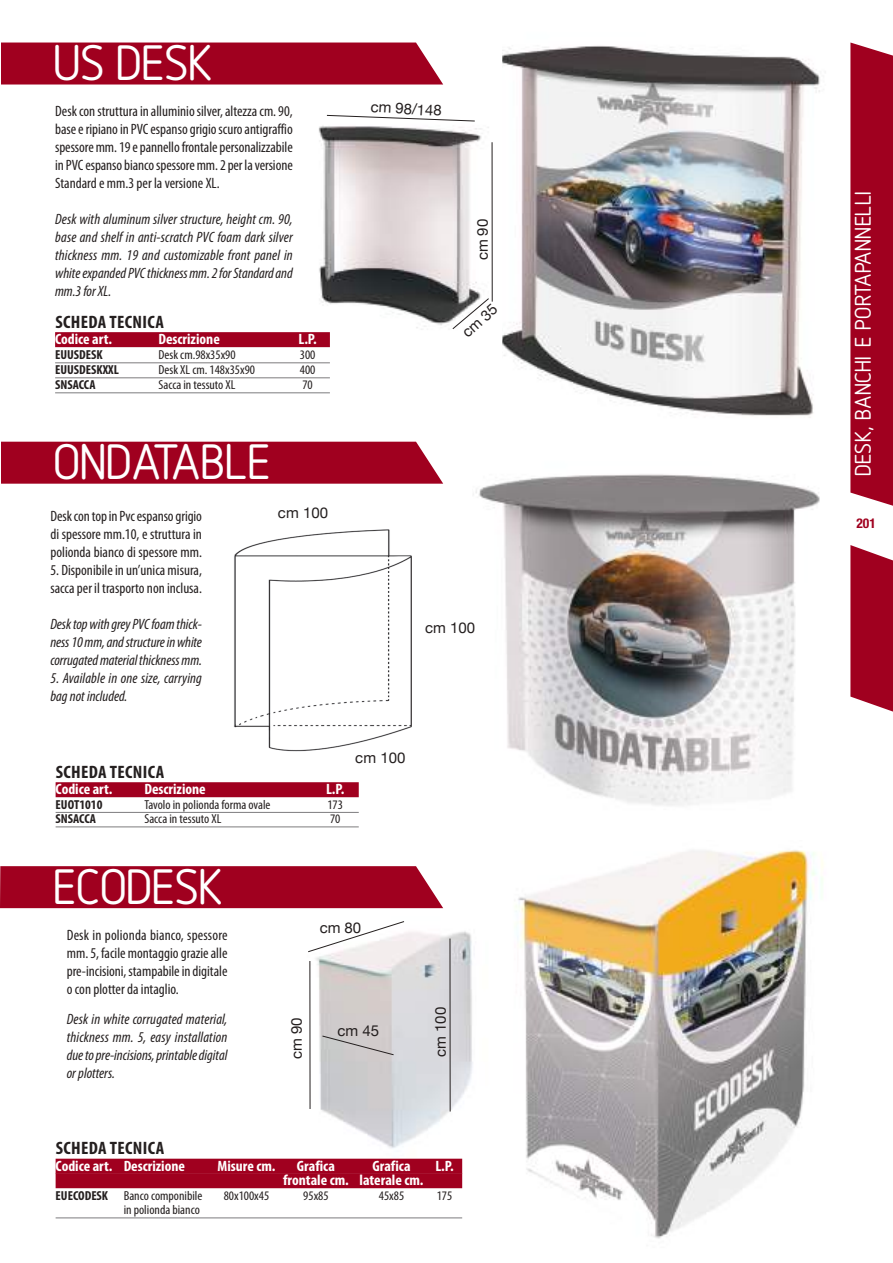
<style>
.page{position:relative;width:893px;height:1263px;background:#fff}
.page>*{position:absolute;margin:0;border:0;box-sizing:border-box;transform-origin:0 0}
.t1{font:49.5px "Netto";color:#fff}
.t2{font:22.5px "Netto";letter-spacing:.015em;color:#fff}
.t3{font:700 condensed 18px "Myriad Pro";letter-spacing:.02em;color:#241f1f}
.t4{font:condensed 15px/18px "Myriad Pro";color:#241f1f;text-align:justify}
.t5{font:italic condensed 15px/18px "Myriad Pro";letter-spacing:-.005em;color:#241f1f;text-align:justify}
.t6{font:700 condensed 15px "Myriad Pro";color:#fff}
.t7{font:15px "Helvetica Neue";letter-spacing:-.005em;color:#241f1f}
.t8{font:700 condensed 13.5px "Helvetica Neue";color:#a0001f}
.t9{font:condensed 13.05px "Myriad Pro";color:#241f1f}
.t10{font:700 condensed 13.05px "Myriad Pro";color:#241f1f}
.s1{font-weight:700}
</style>
<div class="page">
<img style="left:310px;top:931px;width:163px;height:218px">
<hr style="left:309px;top:961px;width:1px;height:148px;background:#241f1f">
<hr style="left:450px;top:938px;width:1px;height:173px;background:#241f1f">
<svg style="left:322px;top:1035px;width:72px;height:21px;background:#c5c2c2"></svg>
<svg style="left:308px;top:921px;width:97px;height:32px"></svg>
<img style="left:473px;top:474px;width:347px;height:332px">
<div style="left:1px;top:43px;width:442px;height:42px;background:#a0001f"></div>
<div style="left:1px;top:442px;width:442px;height:42px;background:#a0001f"></div>
<div style="left:0;top:866px;width:443px;height:42px;background:#a0001f"></div>
<div style="left:850px;top:43px;width:43px;height:463px;background:#a0001f"></div>
<svg style="left:850px;top:545px;width:43px;height:167px;background:#a91a36"></svg>
<img style="left:502px;top:45px;width:318px;height:373px">
<img style="left:318px;top:114px;width:171px;height:216px">
<div style="left:55px;top:332px;width:275px;height:15px;background:#a0001f"></div>
<hr style="left:55px;top:362px;width:275px;height:1px;background:#7d7c7e">
<hr style="left:55px;top:377px;width:275px;height:1px;background:#7d7c7e">
<hr style="left:55px;top:392px;width:275px;height:1px;background:#7d7c7e">
<div style="left:56px;top:782px;width:303px;height:15px;background:#a0001f"></div>
<hr style="left:56px;top:812px;width:303px;height:1px;background:#7d7c7e">
<hr style="left:56px;top:826px;width:303px;height:1px;background:#7d7c7e">
<img style="left:234px;top:529px;width:178px;height:223px">
<img style="left:515px;top:850px;width:308px;height:389px">
<div style="left:56px;top:1159px;width:406px;height:15px;background:#a0001f"></div>
<div style="left:56px;top:1173px;width:406px;height:15px;background:#a0001f"></div>
<hr style="left:56px;top:1217px;width:406px;height:1px;background:#7d7c7e">
<hr style="left:492px;top:142px;width:1px;height:160px;background:#241f1f">
<svg style="left:326px;top:115px;width:149px;height:7px"></svg>
<svg style="left:452px;top:298px;width:37px;height:32px"></svg>
<h1 class="t1" style="left:54px;top:35px;width:161px">US DESK</h1>
<p class="t4" style="left:55px;top:104px;width:239px">Deskcon strutturain alluminiosilver,altezzacm.90, baseeripianoin PVCespansogrigioscuroantigraffio spessoremm.19epannellofrontalepersonalizzabile in PVCespansobiancospessoremm.2per laversione Standard e mm.3 per la versione XL.</p>
<p class="t5" style="left:55px;top:212px;width:239px">Desk with aluminum silver structure, height cm. 90, base and shelf in anti-scratch PVC foam dark silver thickness mm. 19 and customizable front panel in whiteexpandedPVCthicknessmm.2forStandardand mm.3forXL.</p>
<p class="t3" style="left:55px;top:315px;width:110px">SCHEDA TECNICA</p>
<p class="t6" style="left:55px;top:334px;width:58px">Codice art.</p>
<p class="t6" style="left:158px;top:334px;width:63px">Descrizione</p>
<p class="t6" style="left:298px;top:334px;width:20px">L.P.</p>
<p class="t10" style="left:55px;top:350px;width:49px">EUUSDESK</p>
<p class="t9" style="left:158px;top:350px;width:79px">Desk cm.98x35x90</p>
<p class="t9" style="left:300px;top:350px;width:17px">300</p>
<p class="t10" style="left:55px;top:365px;width:65px">EUUSDESKXXL</p>
<p class="t9" style="left:158px;top:365px;width:98px">Desk XL cm. 148x35x90</p>
<p class="t9" style="left:300px;top:365px;width:17px">400</p>
<p class="t10" style="left:55px;top:380px;width:42px">SNSACCA</p>
<p class="t9" style="left:158px;top:380px;width:79px">Sacca in tessuto XL</p>
<p class="t9" style="left:302px;top:380px;width:12px">70</p>
<p class="t7" style="left:371px;top:98px;width:73px;rotate:3deg">cm 98/148</p>
<p class="t7" style="left:473px;top:260px;width:43px;rotate:-90deg">cm 90</p>
<p class="t7" style="left:458px;top:328px;width:43px;rotate:-42deg">cm 35</p>
<h1 class="t1" style="left:54px;top:435px;width:218px">ONDATABLE</h1>
<p class="t4" style="left:50px;top:508px;width:153px">Deskcon topin Pvcespansogrigio di spessore mm.10, e struttura in polionda bianco di spessore mm.</p>
<p class="t4" style="left:50px;top:562px;width:153px">5. Disponibilein un’unicamisura, saccaper il trasporto non inclusa.</p>
<p class="t5" style="left:50px;top:616px;width:153px">DesktopwithgreyPVCfoamthick&shy;ness10mm,andstructureinwhite corrugatedmaterialthicknessmm.</p>
<p class="t5" style="left:50px;top:670px;width:153px">5. Available in one size, carrying bagnot included.</p>
<p class="t7" style="left:278px;top:504px;width:52px">cm 100</p>
<p class="t3" style="left:56px;top:765px;width:110px">SCHEDA TECNICA</p>
<p class="t6" style="left:56px;top:784px;width:58px">Codice art.</p>
<p class="t6" style="left:144px;top:784px;width:63px">Descrizione</p>
<p class="t6" style="left:326px;top:784px;width:20px">L.P.</p>
<p class="t10" style="left:56px;top:800px;width:48px">EUOT1010</p>
<p class="t9" style="left:144px;top:800px;width:128px">Tavolo in polionda forma ovale</p>
<p class="t9" style="left:327px;top:800px;width:17px">173</p>
<p class="t10" style="left:56px;top:814px;width:42px">SNSACCA</p>
<p class="t9" style="left:144px;top:814px;width:79px">Sacca in tessuto XL</p>
<p class="t9" style="left:330px;top:814px;width:12px">70</p>
<p class="t7" style="left:355px;top:749px;width:52px">cm 100</p>
<h1 class="t1" style="left:54px;top:859px;width:171px">ECODESK</h1>
<p class="t7" style="left:425px;top:619px;width:52px">cm 100</p>
<p class="t4" style="left:67px;top:927px;width:162px">Desk in polionda bianco, spessore mm.5, facilemontaggiograziealle pre-incisioni,stampabilein digitale o con plotter da intaglio.</p>
<p class="t5" style="left:67px;top:1011px;width:162px">Desk in white corrugated material, thickness mm. 5, easy installation duetopre-incisions,printabledigital orplotters.</p>
<p class="t7" style="left:320px;top:918px;width:43px">cm 80</p>
<p class="t7" style="left:288px;top:1059px;width:43px;rotate:-90deg">cm 90</p>
<p class="t7" style="left:431px;top:1057px;width:51px;rotate:-90deg">cm 100</p>
<p class="t7" style="left:338px;top:1022px;width:43px">cm 45</p>
<p class="t3" style="left:56px;top:1142px;width:110px">SCHEDA TECNICA</p>
<p class="t6" style="left:56px;top:1160px;width:131px">Codice art. Descrizione</p>
<p class="t6" style="left:217px;top:1160px;width:60px">Misure cm.</p>
<p class="t6" style="left:297px;top:1160px;width:40px">Grafica</p>
<p class="t6" style="left:373px;top:1160px;width:40px">Grafica</p>
<p class="t6" style="left:435px;top:1160px;width:20px">L.P.</p>
<p class="t6" style="left:283px;top:1175px;width:142px">frontale cm. laterale cm.</p>
<p class="t9" style="left:56px;top:1191px;width:148px"><span class="s1">EUECODESK</span> Banco componibile</p>
<p class="t9" style="left:224px;top:1191px;width:47px">80x100x45</p>
<p class="t9" style="left:303px;top:1191px;width:27px">95x85</p>
<p class="t9" style="left:379px;top:1191px;width:27px">45x85</p>
<p class="t9" style="left:437px;top:1191px;width:17px">175</p>
<p class="t9" style="left:124px;top:1205px;width:78px">in polionda bianco</p>
<h2 class="t2" style="left:851px;top:476px;width:287px;rotate:-90deg">DESK, BANCHI E PORTAPANNELLI</h2>
<p class="t8" style="left:856px;top:511px;width:21px">201</p>
</div>
